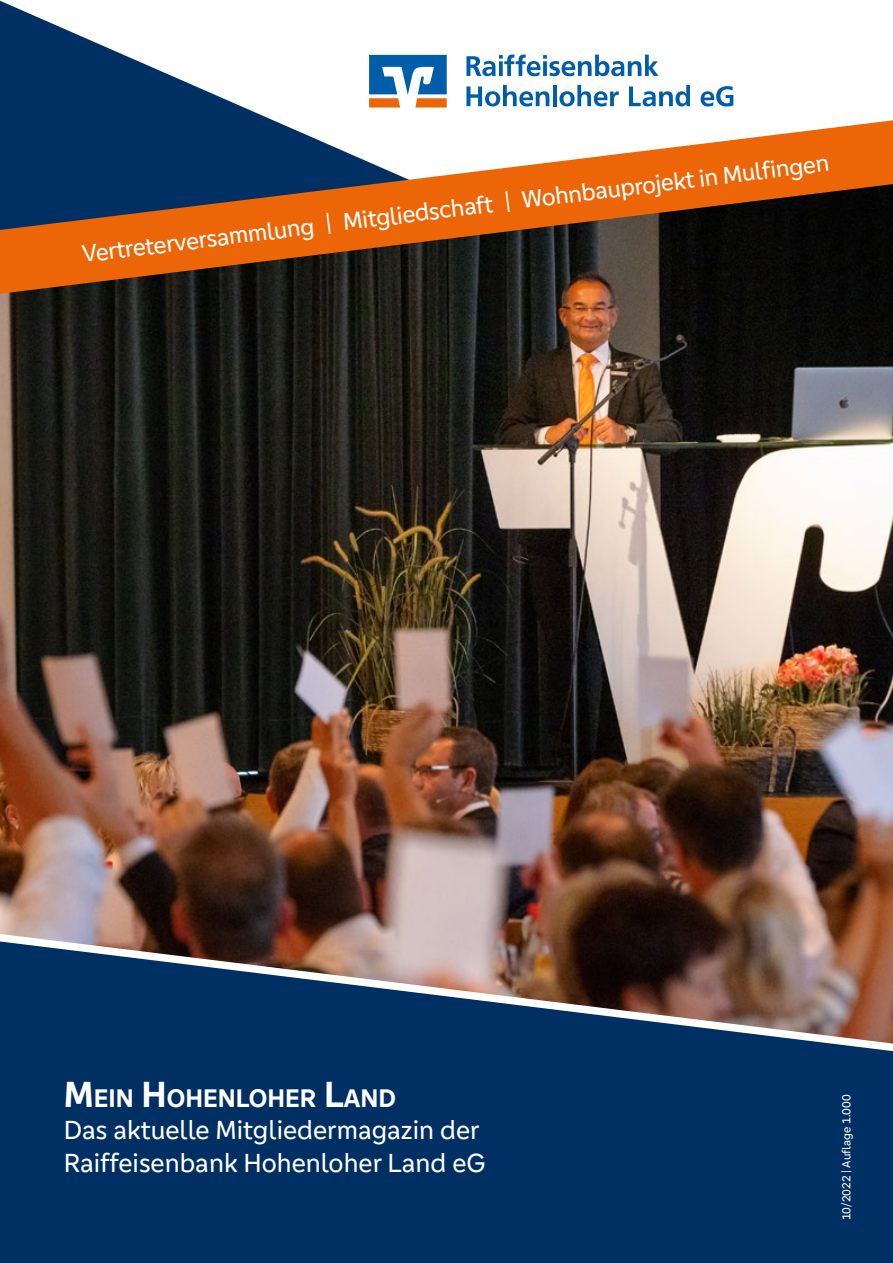
<style>
.page{position:relative;width:893px;height:1263px;background:#fff}
.page>*{position:absolute;margin:0;border:0;box-sizing:border-box;transform-origin:0 0}
.t1{font:27px/32.4px "Genos GFG";color:#fff}
.t2{font:700 26.25px "Genos GFG";color:#fff}
.t3{font:24.75px "Genos GFG";color:#fff}
.t4{font:12px "Genos GFG";color:#fff}
.s1{font-size:37.5px}
</style>
<div class="page">
<img style="left:0;top:294px;width:893px;height:631px">
<svg style="left:0;top:0;width:424px;height:120px"></svg>
<svg style="left:0;top:120px;width:893px;height:174px;background:#7d553c"></svg>
<svg style="left:0;top:925px;width:893px;height:338px;background:#1d3d62"></svg>
<svg style="left:369px;top:55px;width:78px;height:53px"></svg>
<svg style="left:466px;top:55px;width:192px;height:21px"></svg>
<svg style="left:466px;top:85px;width:83px;height:22px"></svg>
<hr style="left:553px;top:85px;width:4px;height:21px;background:#005da9">
<svg style="left:559px;top:85px;width:60px;height:22px"></svg>
<svg style="left:629px;top:85px;width:61px;height:21px"></svg>
<svg style="left:701px;top:86px;width:32px;height:21px"></svg>
<p class="t3" style="left:80px;top:240px;width:754px;rotate:-7deg">Vertreterversammlung | Mitgliedschaft | Wohnbauprojekt in Mulfi ngen</p>
<p class="t2" style="left:64px;top:1083px;width:334px"><span class="s1">M</span>EIN <span class="s1">H</span>OHENLOHER <span class="s1">L</span>AND</p>
<p class="t1" style="left:64px;top:1114px;width:423px">Das aktuelle Mitgliedermagazin der<br>Raiffeisenbank Hohenloher Land eG</p>
<p class="t4" style="left:839px;top:1220px;width:127px;rotate:-90deg">10/2022 | Auflage 1.000</p>
</div>
